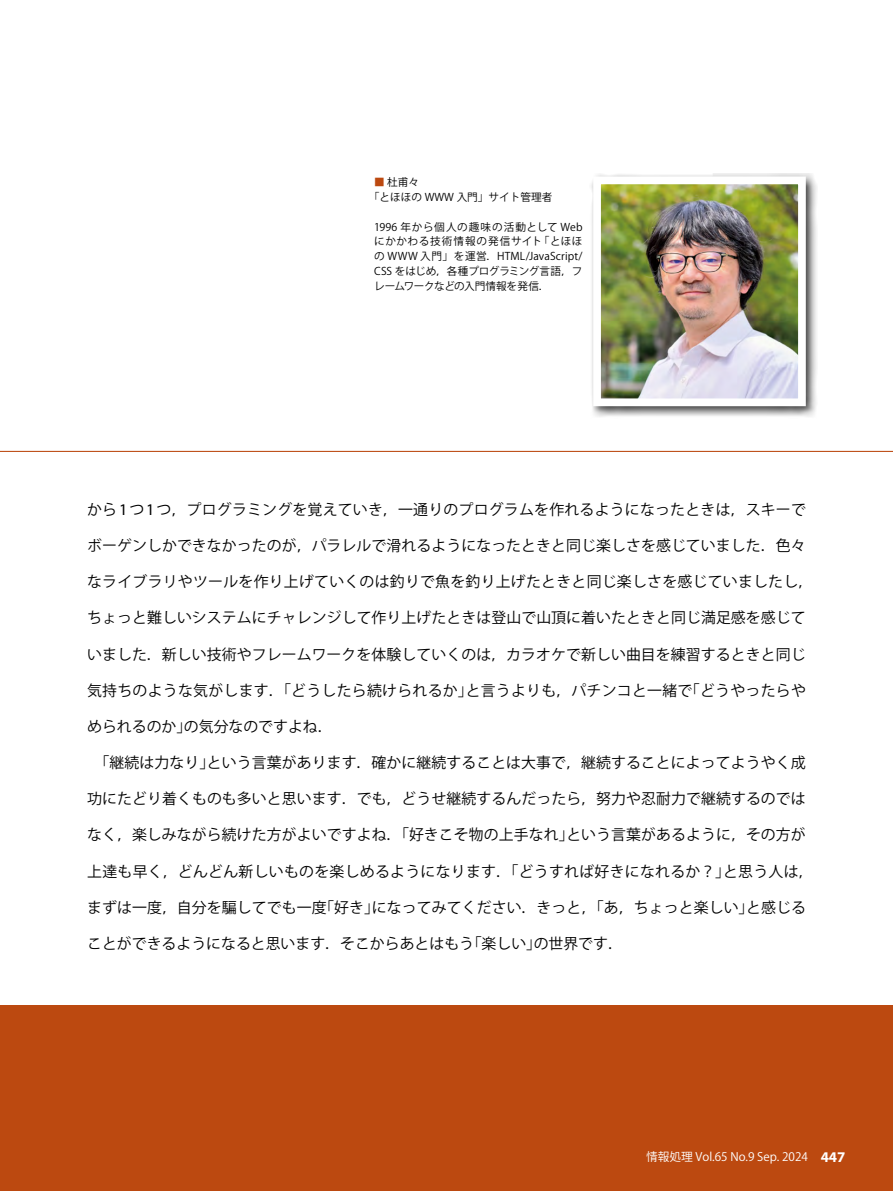
<style>
.page{position:relative;width:893px;height:1191px;background:#fff}
.page>*{position:absolute;margin:0;border:0;box-sizing:border-box;transform-origin:0 0}
.巻頭コラム本文{font:14.85px "Koz Go Pro";letter-spacing:.005em;color:#000}
.t1{font:11.7px "Koz Go Pro";color:#fff}
.巻頭コラム著者紹介10Q14H{font:10.65px/14.9px "Koz Go Pr 6 N";color:#000;text-align:justify}
.s1{color:#bc4910}
.s2{font-family:"Myriad Pro";font-size:16.35px}
.s3{font-family:"Myriad Pro";font-weight:700;font-size:14.85px}
</style>
<div class="page">
<div style="left:0;top:1005px;width:893px;height:186px;background:#bc4910"></div>
<hr style="left:0;top:451px;width:893px;height:1px;background:#bc4910">
<div style="left:589px;top:173px;width:229px;height:245px;background:#000;opacity:.75"></div>
<img style="left:602px;top:185px;width:195px;height:212px">
<div style="left:593px;top:176px;width:213px;height:230px;border:8px solid #fff"></div>
<p class="巻頭コラム著者紹介10Q14H" style="left:374px;top:175px;width:46px"><span class="s1">■</span> 杜甫々</p>
<p class="巻頭コラム著者紹介10Q14H" style="left:369px;top:190px;width:185px">「とほほの WWW 入門」サイト管理者</p>
<p class="巻頭コラム著者紹介10Q14H" style="left:374px;top:219px;width:210px">1996 年から個人の趣味の活動として Webにかかわる技術情報の発信サイト「とほほの WWW 入門」を運営．HTML/JavaScript/ CSS をはじめ，各種プログラミング言語，フレームワークなどの入門情報を発信．</p>
<p class="巻頭コラム本文" style="left:87px;top:500px;width:720px">から<span class="s2">1</span>つ<span class="s2">1</span>つ，プログラミングを覚えていき，一通りのプログラムを作れるようになったときは，スキーで</p>
<p class="巻頭コラム本文" style="left:87px;top:536px;width:720px">ボーゲンしかできなかったのが，パラレルで滑れるようになったときと同じ楽しさを感じていました．色々</p>
<p class="巻頭コラム本文" style="left:87px;top:572px;width:727px">なライブラリやツールを作り上げていくのは釣りで魚を釣り上げたときと同じ楽しさを感じていましたし，</p>
<p class="巻頭コラム本文" style="left:87px;top:608px;width:720px">ちょっと難しいシステムにチャレンジして作り上げたときは登山で山頂に着いたときと同じ満足感を感じて</p>
<p class="巻頭コラム本文" style="left:87px;top:644px;width:720px">いました．新しい技術やフレームワークを体験していくのは，カラオケで新しい曲目を練習するときと同じ</p>
<p class="巻頭コラム本文" style="left:87px;top:680px;width:720px">気持ちのような気がします．「どうしたら続けられるか」と言うよりも，パチンコと一緒で「どうやったらや</p>
<p class="巻頭コラム本文" style="left:87px;top:717px;width:247px">められるのか」の気分なのですよね．</p>
<p class="巻頭コラム本文" style="left:87px;top:753px;width:720px">　「継続は力なり」という言葉があります．確かに継続することは大事で，継続することによってようやく成</p>
<p class="巻頭コラム本文" style="left:87px;top:789px;width:720px">功にたどり着くものも多いと思います．でも，どうせ継続するんだったら，努力や忍耐力で継続するのでは</p>
<p class="巻頭コラム本文" style="left:87px;top:825px;width:720px">なく，楽しみながら続けた方がよいですよね．「好きこそ物の上手なれ」という言葉があるように，その方が</p>
<p class="巻頭コラム本文" style="left:87px;top:861px;width:728px">上達も早く，どんどん新しいものを楽しめるようになります．「どうすれば好きになれるか？」と思う人は，</p>
<p class="巻頭コラム本文" style="left:87px;top:897px;width:720px">まずは一度，自分を騙してでも一度「好き」になってみてください．きっと，「あ，ちょっと楽しい」と感じる</p>
<p class="巻頭コラム本文" style="left:87px;top:933px;width:537px">ことができるようになると思います．そこからあとはもう「楽しい」の世界です．</p>
<p class="t1" style="left:646px;top:1149px;width:201px">情報処理 Vol.65 No.9 Sep. 2024 <span class="s3">447</span></p>
</div>
